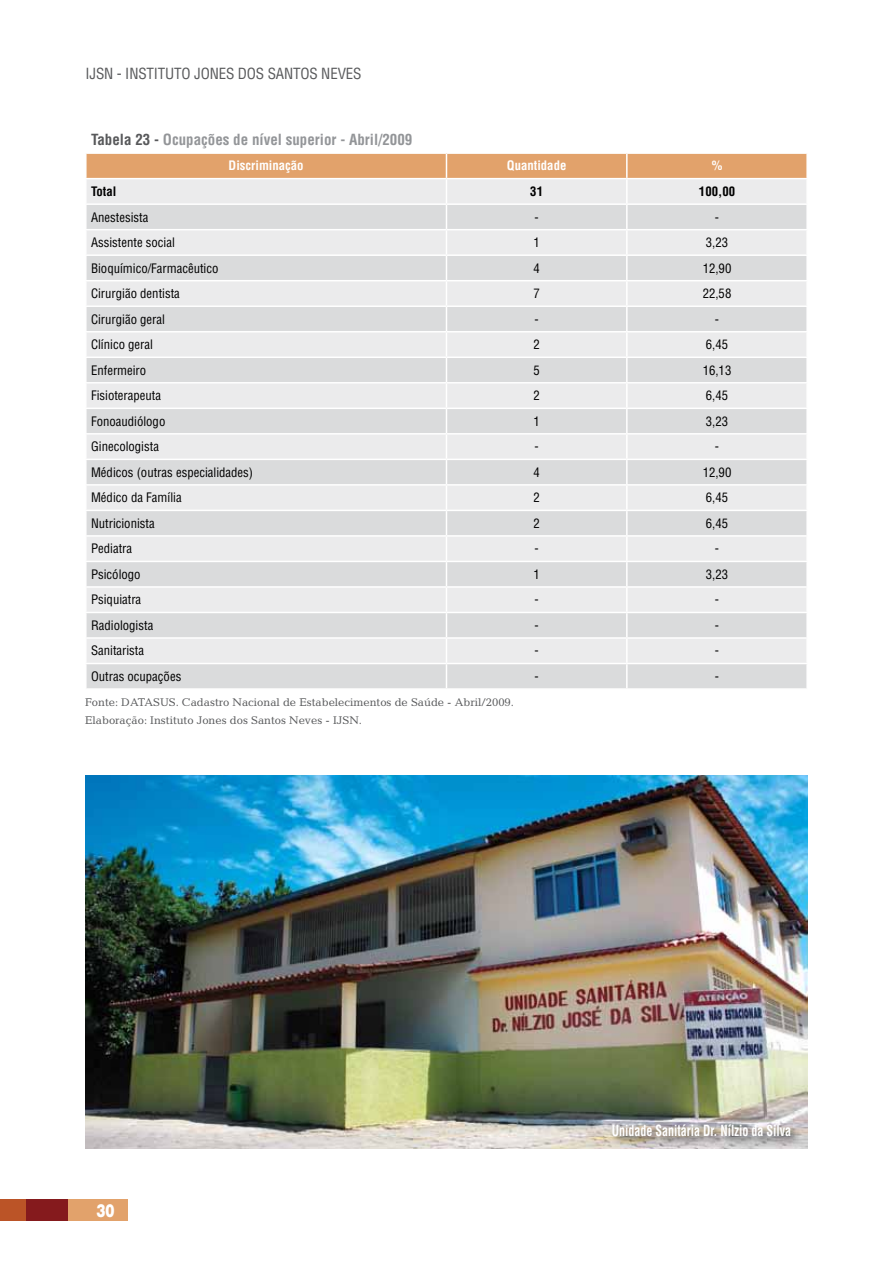
<style>
.page{position:relative;width:893px;height:1276px;background:#fff}
.page>*{position:absolute;margin:0;border:0;box-sizing:border-box;transform-origin:0 0}
.t1{font:900 18px "Helvetica LT Std";color:#fff;scale:.75 1}
.t2{font:700 condensed 15px "Helvetica LT Std";color:#939598}
.t3{font:condensed 15px "Helvetica LT Std";letter-spacing:-.01em;color:#58595b}
.t4{font:700 condensed 15px "Helvetica LT Std";color:#fff;scale:.8 1}
.t5{font:condensed 12.75px "Helvetica LT Std";color:#000}
.t6{font:700 condensed 12.75px "Helvetica LT Std";color:#fff}
.t7{font:700 condensed 12.75px "Helvetica LT Std";color:#000}
.t8{font:11.25px/17.7px "Candida Std";color:#58595b}
.s1{color:#58595b}
</style>
<div class="page">
<div style="left:68px;top:1199px;width:59px;height:21px;background:#e2a26b"></div>
<div style="left:26px;top:1199px;width:42px;height:21px;background:#851a1d"></div>
<div style="left:0;top:1199px;width:26px;height:21px;background:#bb5427"></div>
<svg style="left:86px;top:153px;width:721px;height:535px;background:#e4e1e0"></svg>
<hr style="left:446px;top:663px;width:181px;height:1px;background:#fff">
<hr style="left:627px;top:637px;width:181px;height:2px;background:#fff">
<hr style="left:626px;top:639px;width:2px;height:24px;background:#fff">
<hr style="left:806px;top:639px;width:2px;height:24px;background:#fff">
<hr style="left:627px;top:663px;width:181px;height:1px;background:#fff">
<img style="left:85px;top:776px;width:723px;height:372px">
<div style="left:609px;top:1120px;width:194px;height:27px;background:#000;opacity:.75"></div>
<p class="t3" style="left:86px;top:64px;width:277px">IjsN - INSTITUTO JONES DOS SANTOS NEVES</p>
<p class="t2" style="left:91px;top:130px;width:323px"><span class="s1">Tabela 23 -</span> Ocupações de nível superior - Abril/2009</p>
<p class="t6" style="left:229px;top:158px;width:77px">Discriminação</p>
<p class="t6" style="left:507px;top:158px;width:61px">Quantidade</p>
<p class="t6" style="left:712px;top:158px;width:12px">%</p>
<p class="t7" style="left:91px;top:183px;width:27px">Total</p>
<p class="t7" style="left:530px;top:183px;width:14px">31</p>
<p class="t7" style="left:699px;top:183px;width:38px">100,00</p>
<p class="t5" style="left:91px;top:209px;width:59px">Anestesista</p>
<p class="t5" style="left:534px;top:209px;width:6px">-</p>
<p class="t5" style="left:715px;top:209px;width:6px">-</p>
<p class="t5" style="left:91px;top:234px;width:85px">Assistente social</p>
<p class="t5" style="left:533px;top:234px;width:8px">1</p>
<p class="t5" style="left:706px;top:234px;width:24px">3,23</p>
<p class="t5" style="left:91px;top:260px;width:129px">Bioquímico/Farmacêutico</p>
<p class="t5" style="left:533px;top:260px;width:8px">4</p>
<p class="t5" style="left:703px;top:260px;width:30px">12,90</p>
<p class="t5" style="left:91px;top:285px;width:90px">Cirurgião dentista</p>
<p class="t5" style="left:533px;top:285px;width:8px">7</p>
<p class="t5" style="left:703px;top:285px;width:30px">22,58</p>
<p class="t5" style="left:91px;top:311px;width:75px">Cirurgião geral</p>
<p class="t5" style="left:534px;top:311px;width:6px">-</p>
<p class="t5" style="left:715px;top:311px;width:6px">-</p>
<p class="t5" style="left:91px;top:336px;width:63px">Clínico geral</p>
<p class="t5" style="left:533px;top:336px;width:8px">2</p>
<p class="t5" style="left:706px;top:336px;width:24px">6,45</p>
<p class="t5" style="left:91px;top:362px;width:57px">Enfermeiro</p>
<p class="t5" style="left:533px;top:362px;width:8px">5</p>
<p class="t5" style="left:703px;top:362px;width:30px">16,13</p>
<p class="t5" style="left:91px;top:387px;width:72px">Fisioterapeuta</p>
<p class="t5" style="left:533px;top:387px;width:8px">2</p>
<p class="t5" style="left:706px;top:387px;width:24px">6,45</p>
<p class="t5" style="left:91px;top:413px;width:76px">Fonoaudiólogo</p>
<p class="t5" style="left:533px;top:413px;width:8px">1</p>
<p class="t5" style="left:706px;top:413px;width:24px">3,23</p>
<p class="t5" style="left:91px;top:438px;width:69px">Ginecologista</p>
<p class="t5" style="left:534px;top:438px;width:6px">-</p>
<p class="t5" style="left:715px;top:438px;width:6px">-</p>
<p class="t5" style="left:91px;top:464px;width:164px">Médicos (outras especialidades)</p>
<p class="t5" style="left:533px;top:464px;width:8px">4</p>
<p class="t5" style="left:703px;top:464px;width:30px">12,90</p>
<p class="t5" style="left:91px;top:489px;width:92px">Médico da Família</p>
<p class="t5" style="left:533px;top:489px;width:8px">2</p>
<p class="t5" style="left:706px;top:489px;width:24px">6,45</p>
<p class="t5" style="left:91px;top:515px;width:65px">Nutricionista</p>
<p class="t5" style="left:533px;top:515px;width:8px">2</p>
<p class="t5" style="left:706px;top:515px;width:24px">6,45</p>
<p class="t5" style="left:91px;top:540px;width:43px">Pediatra</p>
<p class="t5" style="left:534px;top:540px;width:6px">-</p>
<p class="t5" style="left:715px;top:540px;width:6px">-</p>
<p class="t5" style="left:91px;top:566px;width:51px">Psicólogo</p>
<p class="t5" style="left:533px;top:566px;width:8px">1</p>
<p class="t5" style="left:706px;top:566px;width:24px">3,23</p>
<p class="t5" style="left:91px;top:591px;width:52px">Psiquiatra</p>
<p class="t5" style="left:534px;top:591px;width:6px">-</p>
<p class="t5" style="left:715px;top:591px;width:6px">-</p>
<p class="t5" style="left:91px;top:617px;width:64px">Radiologista</p>
<p class="t5" style="left:534px;top:617px;width:6px">-</p>
<p class="t5" style="left:715px;top:617px;width:6px">-</p>
<p class="t5" style="left:91px;top:643px;width:55px">Sanitarista</p>
<p class="t5" style="left:534px;top:643px;width:6px">-</p>
<p class="t5" style="left:715px;top:643px;width:6px">-</p>
<p class="t5" style="left:91px;top:668px;width:92px">Outras ocupações</p>
<p class="t5" style="left:534px;top:668px;width:6px">-</p>
<p class="t5" style="left:715px;top:668px;width:6px">-</p>
<p class="t8" style="left:85px;top:693px;width:430px">Fonte: DATASUS. Cadastro Nacional de Estabelecimentos de Saúde - Abril/2009.<br>Elaboração: Instituto Jones dos Santos Neves - IJSN.</p>
<h1 class="t1" style="left:97px;top:1199px;width:26px">30</h1>
<p class="t4" style="left:612px;top:1120px;width:226px">Unidade Sanitária Dr. Nílzio da Silva</p>
</div>
